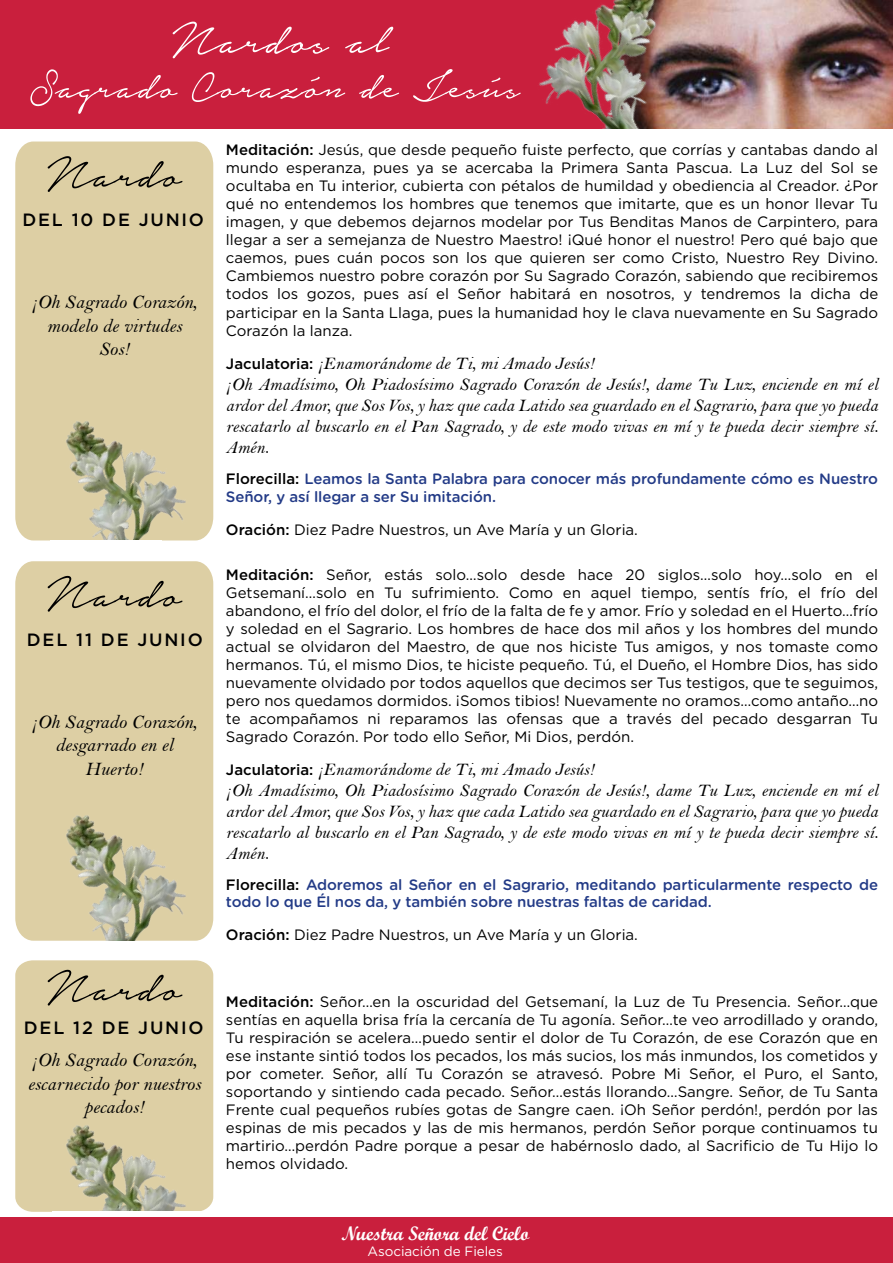
<style>
.page{position:relative;width:893px;height:1263px;background:#fff}
.page>*{position:absolute;margin:0;border:0;box-sizing:border-box;transform-origin:0 0}
.t1{font:58.5px "Notera Personal Use Only";color:#fff}
.t2{font:57px "Notera Personal Use Only";color:#000}
.t3{font:51px "Notera Personal Use Only";color:#fff}
.t4{font:19.5px/23.4px "Bell MT Italic";color:#000;text-align:center}
.t5{font:19.5px "Script MT Bold";letter-spacing:-.01em;color:#fff}
.t6{font:18px/21px "Bell MT Italic";color:#000}
.t7{font:500 17.85px "Gotham";letter-spacing:.1em;color:#000}
.t8{font:15px/18px "Gotham";color:#000;text-align:justify}
.t9{font:500 15px/18px "Gotham Rounded";letter-spacing:-.01em;color:#233b87}
.t10{font:13.5px "Gotham";letter-spacing:-.01em;color:#fff}
.s1{font-weight:500}
.s2{font-family:"Gotham";font-weight:500;font-size:15px}
.s3{font-family:"Gotham";color:#000}
</style>
<div class="page">
<div style="left:0;top:0;width:893px;height:129px;background:#c91f3d"></div>
<img style="left:767px;top:1px;width:126px;height:128px">
<img style="left:539px;top:0;width:228px;height:129px">
<div style="left:15px;top:142px;width:198px;height:222px;background:#ddcfa4"></div>
<img style="left:15px;top:364px;width:199px;height:266px">
<div style="left:51px;top:540px;width:111px;height:29px;background:#fff"></div>
<div style="left:15px;top:561px;width:198px;height:197px;background:#ddcfa4"></div>
<img style="left:15px;top:758px;width:199px;height:266px">
<div style="left:51px;top:941px;width:111px;height:28px;background:#fff"></div>
<div style="left:15px;top:960px;width:198px;height:108px;background:#ddcfa4"></div>
<img style="left:0;top:1068px;width:239px;height:150px">
<div style="left:52px;top:1212px;width:150px;height:20px;background:linear-gradient(to right,#fff,#fff)"></div>
<div style="left:0;top:1218px;width:893px;height:45px;background:#c91f3d"></div>
<h1 class="t1" style="left:172px;top:11px;width:218px">Nardos al</h1>
<h3 class="t3" style="left:30px;top:61px;width:491px">Sagrado Corazón de Jesús</h3>
<h2 class="t2" style="left:47px;top:146px;width:136px">Nardo</h2>
<p class="t7" style="left:22px;top:210px;width:183px">DEL 10 DE JUNIO</p>
<h3 class="t4" style="left:32px;top:290px;width:167px">¡Oh Sagrado Corazón, modelo de virtudes<br>Sos!</h3>
<h2 class="t2" style="left:47px;top:565px;width:136px">Nardo</h2>
<p class="t7" style="left:27px;top:629px;width:177px">DEL 11 DE JUNIO</p>
<h3 class="t4" style="left:32px;top:710px;width:167px">¡Oh Sagrado Corazón, desgarrado en el<br>Huerto!</h3>
<h2 class="t2" style="left:47px;top:959px;width:136px">Nardo</h2>
<p class="t7" style="left:24px;top:1017px;width:181px">DEL 12 DE JUNIO</p>
<h3 class="t4" style="left:28px;top:1048px;width:175px">¡Oh Sagrado Corazón, escarnecido por nuestros pecados!</h3>
<p class="t8" style="left:226px;top:141px;width:654px"><span class="s1">Meditación:</span> Jesús, que desde pequeño fuiste perfecto, que corrías y cantabas dando al mundo esperanza, pues ya se acercaba la Primera Santa Pascua. La Luz del Sol se ocultaba en Tu interior, cubierta con pétalos de humildad y obediencia al Creador. ¿Por qué no entendemos los hombres que tenemos que imitarte, que es un honor llevar Tu imagen, y que debemos dejarnos modelar por Tus Benditas Manos de Carpintero, para llegar a ser a semejanza de Nuestro Maestro! ¡Qué honor el nuestro! Pero qué bajo que caemos, pues cuán pocos son los que quieren ser como Cristo, Nuestro Rey Divino.<br>Cambiemos nuestro pobre corazón por Su Sagrado Corazón, sabiendo que recibiremos todos los gozos, pues así el Señor habitará en nosotros, y tendremos la dicha de participar en la Santa Llaga, pues la humanidad hoy le clava nuevamente en Su Sagrado Corazón la lanza.</p>
<p class="t6" style="left:226px;top:352px;width:654px"><span class="s2">Jaculatoria:</span> ¡Enamorándome de Ti, mi Amado Jesús!<br>¡Oh Amadísimo, Oh Piadosísimo Sagrado Corazón de Jesús!, dame Tu Luz, enciende en mí el ardor del Amor, que Sos Vos, y haz que cada Latido sea guardado en el Sagrario, para que yo pueda rescatarlo al buscarlo en el Pan Sagrado, y de este modo vivas en mí y te pueda decir siempre sí.<br>Amén.</p>
<p class="t9" style="left:226px;top:469px;width:654px"><span class="s3">Florecilla:</span> Leamos la Santa Palabra para conocer más profundamente cómo es Nuestro<br>Señor, y así llegar a ser Su imitación.</p>
<p class="t8" style="left:226px;top:520px;width:413px"><span class="s1">Oración:</span> Diez Padre Nuestros, un Ave María y un Gloria.</p>
<p class="t8" style="left:226px;top:565px;width:654px"><span class="s1">Meditación:</span> Señor, estás solo…solo desde hace 20 siglos…solo hoy…solo en el Getsemaní…solo en Tu sufrimiento. Como en aquel tiempo, sentís frío, el frío del abandono, el frío del dolor, el frío de la falta de fe y amor. Frío y soledad en el Huerto…frío y soledad en el Sagrario. Los hombres de hace dos mil años y los hombres del mundo actual se olvidaron del Maestro, de que nos hiciste Tus amigos, y nos tomaste como hermanos. Tú, el mismo Dios, te hiciste pequeño. Tú, el Dueño, el Hombre Dios, has sido nuevamente olvidado por todos aquellos que decimos ser Tus testigos, que te seguimos, pero nos quedamos dormidos. ¡Somos tibios! Nuevamente no oramos…como antaño…no te acompañamos ni reparamos las ofensas que a través del pecado desgarran Tu Sagrado Corazón. Por todo ello Señor, Mi Dios, perdón.</p>
<p class="t6" style="left:226px;top:758px;width:654px"><span class="s2">Jaculatoria:</span> ¡Enamorándome de Ti, mi Amado Jesús!<br>¡Oh Amadísimo, Oh Piadosísimo Sagrado Corazón de Jesús!, dame Tu Luz, enciende en mí el ardor del Amor, que Sos Vos, y haz que cada Latido sea guardado en el Sagrario, para que yo pueda rescatarlo al buscarlo en el Pan Sagrado, y de este modo vivas en mí y te pueda decir siempre sí.<br>Amén.</p>
<p class="t9" style="left:226px;top:876px;width:654px;line-height:16.5px"><span class="s3">Florecilla:</span> Adoremos al Señor en el Sagrario, meditando particularmente respecto de todo lo que Él nos da, y también sobre nuestras faltas de caridad.</p>
<p class="t8" style="left:226px;top:925px;width:413px"><span class="s1">Oración:</span> Diez Padre Nuestros, un Ave María y un Gloria.</p>
<p class="t8" style="left:226px;top:992px;width:654px"><span class="s1">Meditación:</span> Señor…en la oscuridad del Getsemaní, la Luz de Tu Presencia. Señor…que sentías en aquella brisa fría la cercanía de Tu agonía. Señor…te veo arrodillado y orando, Tu respiración se acelera…puedo sentir el dolor de Tu Corazón, de ese Corazón que en ese instante sintió todos los pecados, los más sucios, los más inmundos, los cometidos y por cometer. Señor, allí Tu Corazón se atravesó. Pobre Mi Señor, el Puro, el Santo, soportando y sintiendo cada pecado. Señor…estás llorando…Sangre. Señor, de Tu Santa Frente cual pequeños rubíes gotas de Sangre caen. ¡Oh Señor perdón!, perdón por las espinas de mis pecados y las de mis hermanos, perdón Señor porque continuamos tu martirio…perdón Padre porque a pesar de habérnoslo dado, al Sacrificio de Tu Hijo lo hemos olvidado.</p>
<h3 class="t5" style="left:341px;top:1221px;width:190px">Nuestra Señora del Cielo</h3>
<p class="t10" style="left:368px;top:1243px;width:137px">Asociación de Fieles</p>
</div>
